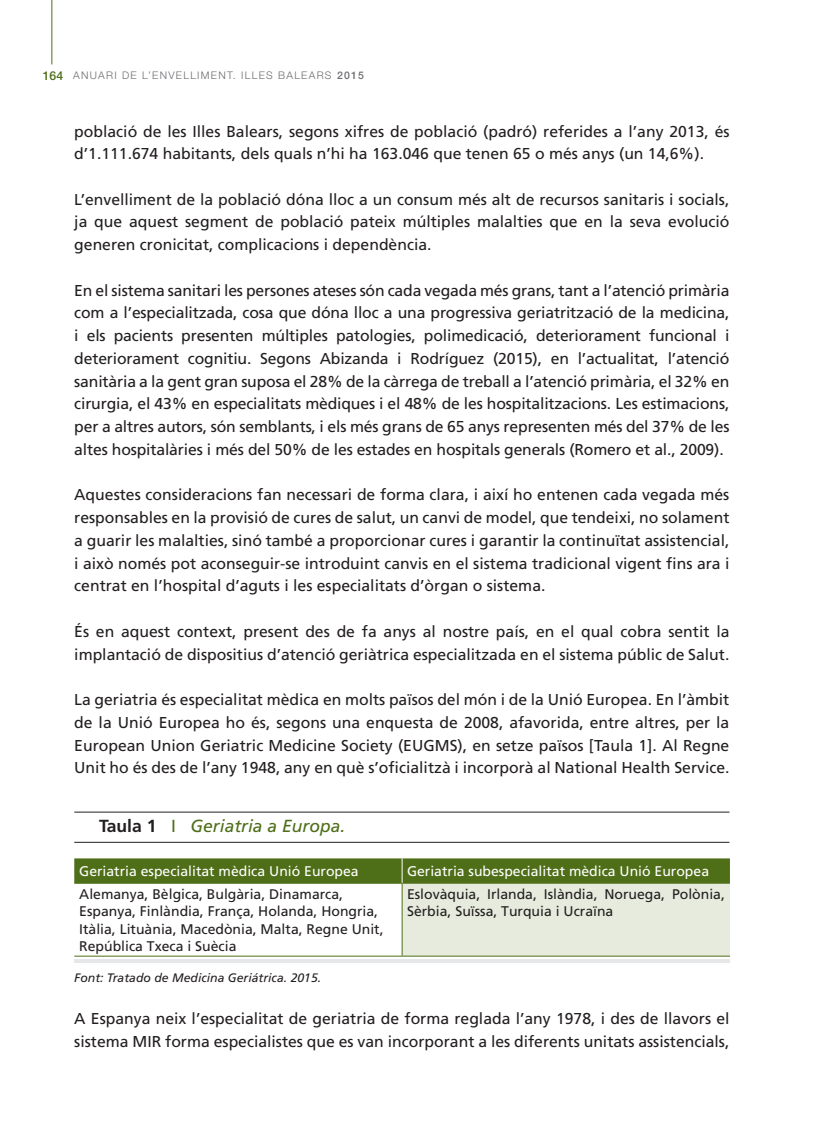
<style>
.page{position:relative;width:819px;height:1141px;background:#fff}
.page>*{position:absolute;margin:0;border:0;box-sizing:border-box;transform-origin:0 0}
.t1{font:italic 17.5px "Frutiger LT Std";color:#4e6e17}
.t2{font:15.75px/22.8px "Frutiger LT Std";color:#231f20;text-align:justify}
.t3{font:14px/17.5px "Frutiger LT Std";color:#231f20}
.t4{font:14px "Frutiger LT Std";color:#fff}
.t5{font:italic 12.25px "Frutiger LT Std";color:#231f20}
.t6{font:300 10.5px "Helvetica Neue LT Std";letter-spacing:.12em;color:#6c6d70}
.s1{font-weight:500;font-size:12.25px;color:#4e6e17}
.s2{font-weight:500}
.s3{font-weight:700;font-style:normal;color:#231f20}
.s4{font-style:normal}
</style>
<div class="page">
<hr style="left:52px;top:0;width:1px;height:64px;background:#4e6e17">
<hr style="left:74px;top:812px;width:655px;height:1px;background:#231f20">
<hr style="left:74px;top:842px;width:655px;height:1px;background:#231f20">
<div style="left:402px;top:883px;width:328px;height:73px;background:#e6ebdd"></div>
<hr style="left:74px;top:883px;width:328px;height:1px;background:#4e6e17">
<hr style="left:402px;top:883px;width:328px;height:1px;background:#4e6e17">
<hr style="left:401px;top:884px;width:1px;height:72px;background:#4e6e17">
<hr style="left:74px;top:956px;width:328px;height:1px;background:#4e6e17">
<hr style="left:402px;top:956px;width:328px;height:1px;background:#4e6e17">
<div style="left:74px;top:858px;width:656px;height:25px;background:#4e6e17"></div>
<hr style="left:74px;top:959px;width:655px;height:4px;background:#e6e7e9">
<p class="t6" style="left:43px;top:69px;width:323px"><span class="s1">164</span> ANUARI DE L’ENVELLIMENT. ILLES BALEARS <span class="s2">2015</span></p>
<p class="t2" style="left:74px;top:120px;width:656px">població de les Illes Balears, segons xifres de població (padró) referides a l’any 2013, és d’1.111.674 habitants, dels quals n’hi ha 163.046 que tenen 65 o més anys (un 14,6%).</p>
<p class="t2" style="left:74px;top:188px;width:656px">L’envelliment de la població dóna lloc a un consum més alt de recursos sanitaris i socials, ja que aquest segment de població pateix múltiples malalties que en la seva evolució generen cronicitat, complicacions i dependència.</p>
<p class="t2" style="left:74px;top:279px;width:656px">En el sistema sanitari les persones ateses són cada vegada més grans, tant a l’atenció primària com a l’especialitzada, cosa que dóna lloc a una progressiva geriatrització de la medicina, i els pacients presenten múltiples patologies, polimedicació, deteriorament funcional i deteriorament cognitiu. Segons Abizanda i Rodríguez (2015), en l’actualitat, l’atenció sanitària a la gent gran suposa el 28% de la càrrega de treball a l’atenció primària, el 32% en cirurgia, el 43% en especialitats mèdiques i el 48% de les hospitalitzacions. Les estimacions, per a altres autors, són semblants, i els més grans de 65 anys representen més del 37% de les altes hospitalàries i més del 50% de les estades en hospitals generals (Romero et al., 2009).</p>
<p class="t2" style="left:74px;top:484px;width:656px">Aquestes consideracions fan necessari de forma clara, i així ho entenen cada vegada més responsables en la provisió de cures de salut, un canvi de model, que tendeixi, no solament a guarir les malalties, sinó també a proporcionar cures i garantir la continuïtat assistencial, i això només pot aconseguir-se introduint canvis en el sistema tradicional vigent fins ara i centrat en l’hospital d’aguts i les especialitats d’òrgan o sistema.</p>
<p class="t2" style="left:74px;top:620px;width:656px">És en aquest context, present des de fa anys al nostre país, en el qual cobra sentit la implantació de dispositius d’atenció geriàtrica especialitzada en el sistema públic de Salut.</p>
<p class="t2" style="left:74px;top:688px;width:656px">La geriatria és especialitat mèdica en molts països del món i de la Unió Europea. En l’àmbit de la Unió Europea ho és, segons una enquesta de 2008, afavorida, entre altres, per la European Union Geriatric Medicine Society (EUGMS), en setze països [Taula 1]. Al Regne Unit ho és des de l’any 1948, any en què s’oficialitzà i incorporà al National Health Service.</p>
<p class="t1" style="left:99px;top:816px;width:248px"><span class="s3">Taula 1</span> <span class="s4">I</span> Geriatria a Europa.</p>
<p class="t4" style="left:79px;top:863px;width:281px">Geriatria especialitat mèdica Unió Europea</p>
<p class="t4" style="left:407px;top:863px;width:303px">Geriatria subespecialitat mèdica Unió Europea</p>
<p class="t3" style="left:79px;top:885px;width:306px">Alemanya, Bèlgica, Bulgària, Dinamarca, Espanya, Finlàndia, França, Holanda, Hongria, Itàlia, Lituània, Macedònia, Malta, Regne Unit, República Txeca i Suècia</p>
<p class="t3" style="left:407px;top:885px;width:319px">Eslovàquia, Irlanda, Islàndia, Noruega, Polònia,<br>Sèrbia, Suïssa, Turquia i Ucraïna</p>
<p class="t5" style="left:74px;top:971px;width:248px">Font: Tratado de Medicina Geriátrica. 2015.</p>
<p class="t2" style="left:74px;top:1007px;width:656px">A Espanya neix l’especialitat de geriatria de forma reglada l’any 1978, i des de llavors el sistema MIR forma especialistes que es van incorporant a les diferents unitats assistencials,</p>
</div>
